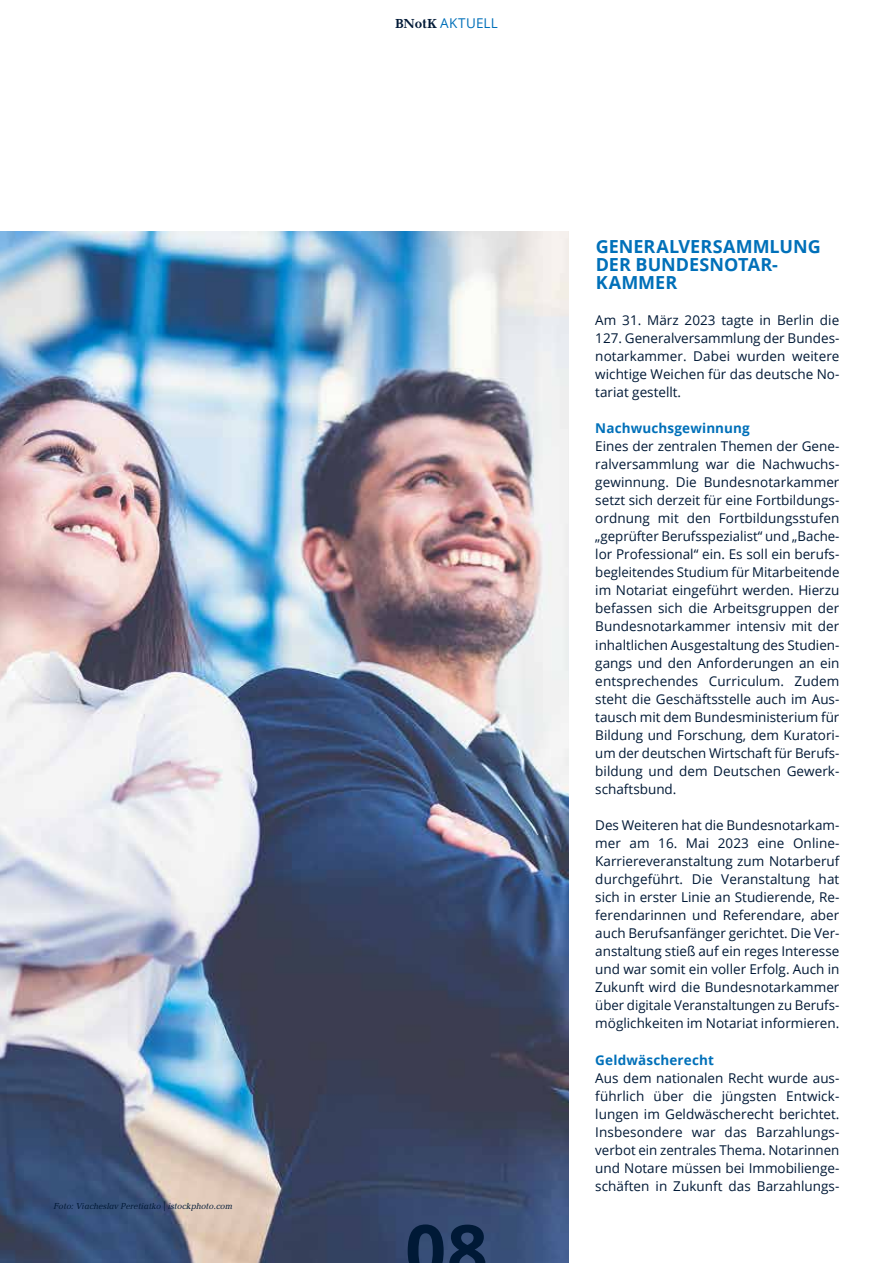
<style>
.page{position:relative;width:893px;height:1263px;background:#fff}
.page>*{position:absolute;margin:0;border:0;box-sizing:border-box;transform-origin:0 0}
.t1{font:700 72px "Open Sans";color:#001936}
.t2{font:700 18px/18px "Open Sans";color:#0070b9}
.t3{font:13.5px/18px "Open Sans";color:#001936;text-align:justify}
.t4{font:700 13.5px "Open Sans";letter-spacing:.01em;color:#0070b9}
.t5{font:13.5px "Open Sans";letter-spacing:.02em;color:#0070b9}
.t6{font:italic 9px "Baltica";letter-spacing:-.015em;color:#001936}
.s1{font-family:"Baltica";font-weight:700;color:#001936}
</style>
<div class="page">
<img style="left:0;top:232px;width:568px;height:1031px">
<p class="t6" style="left:54px;top:1200px;width:180px">Foto: Viacheslav Peretiatko | istockphoto.com</p>
<p class="t5" style="left:395px;top:14px;width:104px"><span class="s1">BNotK</span> AKTUELL</p>
<h1 class="t1" style="left:405px;top:1200px;width:84px">08</h1>
<h2 class="t2" style="left:596px;top:237px;width:227px">GENERALVERSAMMLUNG<br>DER BUNDESNOTAR-<br>KAMMER</h2>
<p class="t3" style="left:595px;top:310px;width:246px">Am 31. März 2023 tagte in Berlin die 127. Generalversammlung der Bundes&shy;notarkammer. Dabei wurden weitere wichtige Weichen für das deutsche No&shy;tariat gestellt.</p>
<p class="t4" style="left:595px;top:419px;width:156px">Nachwuchsgewinnung</p>
<p class="t3" style="left:595px;top:437px;width:246px">Eines der zentralen Themen der Gene&shy;ralversammlung war die Nachwuchs&shy;gewinnung. Die Bundesnotarkammer setzt sich derzeit für eine Fortbildungs&shy;ordnung mit den Fortbildungsstufen „geprüfter Berufsspezialist“ und „Bache&shy;lor Professional“ ein. Es soll ein berufs&shy;begleitendes Studium für Mitarbeitende im Notariat eingeführt werden. Hierzu befassen sich die Arbeitsgruppen der Bundesnotarkammer intensiv mit der inhaltlichen Ausgestaltung des Studien&shy;gangs und den Anforderungen an ein entsprechendes Curriculum. Zudem steht die Geschäftsstelle auch im Aus&shy;tausch mit dem Bundesministerium für Bildung und Forschung, dem Kuratori&shy;um der deutschen Wirtschaft für Berufs&shy;bildung und dem Deutschen Gewerk&shy;schaftsbund.</p>
<p class="t3" style="left:595px;top:816px;width:246px">Des Weiteren hat die Bundesnotarkam&shy;mer am 16. Mai 2023 eine Online-Karriereveranstaltung zum Notarberuf durchgeführt. Die Veranstaltung hat sich in erster Linie an Studierende, Re&shy;ferendarinnen und Referendare, aber auch Berufsanfänger gerichtet. Die Ver&shy;anstaltung stieß auf ein reges Interesse und war somit ein voller Erfolg. Auch in Zukunft wird die Bundesnotarkammer über digitale Veranstaltungen zu Berufs&shy;möglichkeiten im Notariat informieren.</p>
<p class="t4" style="left:595px;top:1050px;width:120px">Geldwäscherecht</p>
<p class="t3" style="left:595px;top:1068px;width:246px">Aus dem nationalen Recht wurde aus&shy;führlich über die jüngsten Entwick&shy;lungen im Geldwäscherecht berichtet.<br>Insbesondere war das Barzahlungs&shy;verbot ein zentrales Thema. Notarinnen und Notare müssen bei Immobilienge&shy;schäften in Zukunft das Barzahlungs-</p>
</div>
